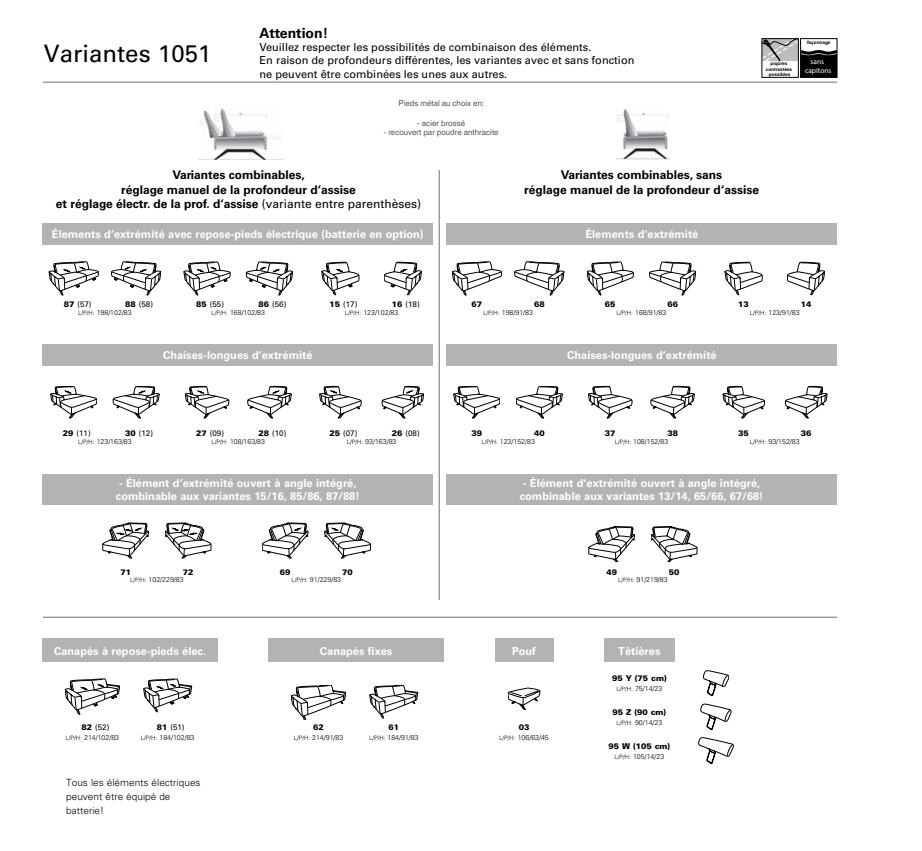
<style>
.page{position:relative;width:922px;height:851px;background:#fff}
.page>*{position:absolute;margin:0;border:0;box-sizing:border-box;transform-origin:0 0}
.t1{font:24px "Univers";color:#000}
.t2{font:700 14px "Univers";color:#000}
.t3{font:700 12px/14.4px "Univers";color:#000;text-align:center}
.t4{font:700 11px/13.2px "Univers";color:#fff}
.t5{font:11px/13.2px "Univers";color:#000}
.t6{font:300 10px/14px "Univers";color:#000}
.t7{font:8px "Univers";color:#000}
.t8{font:900 8px "Univers";color:#000}
.t9{font:8px "Helvetica World";color:#58585a}
.t10{font:7.4px/8.9px "Myriad Pro";color:#fff;text-align:center}
.t11{font:300 7px "Univers";color:#000}
.t12{font:700 4.7px/5.6px "Arial";color:#000;text-align:center}
.s1{font-weight:400}
.s2{font-weight:900}
.s3{font-size:6px}
</style>
<div class="page">
<hr style="left:43px;top:82px;width:794px;height:1px;background:#707172">
<hr style="left:43px;top:616px;width:794px;height:1px;background:#707172">
<hr style="left:438px;top:170px;width:1px;height:430px;background:#707172">
<div style="left:43px;top:223px;width:390px;height:21px;background:#b1b3b4"></div>
<div style="left:446px;top:223px;width:391px;height:21px;background:#b1b3b4"></div>
<div style="left:43px;top:344px;width:390px;height:21px;background:#b1b3b4"></div>
<div style="left:43px;top:638px;width:174px;height:24px;background:#b1b3b4"></div>
<div style="left:268px;top:638px;width:175px;height:24px;background:#b1b3b4"></div>
<div style="left:494px;top:638px;width:59px;height:24px;background:#b1b3b4"></div>
<div style="left:604px;top:638px;width:70px;height:24px;background:#b1b3b4"></div>
<div style="left:446px;top:344px;width:391px;height:21px;background:#b1b3b4"></div>
<div style="left:43px;top:474px;width:390px;height:30px;background:#b1b3b4"></div>
<div style="left:446px;top:474px;width:390px;height:30px;background:#b1b3b4"></div>
<img style="left:200px;top:108px;width:81px;height:51px">
<img style="left:616px;top:109px;width:53px;height:50px">
<svg style="left:761px;top:38px;width:74px;height:39px"></svg>
<div style="left:800px;top:38px;width:37px;height:39px;border:1px solid #000"></div>
<svg style="left:49px;top:262px;width:49px;height:33px"></svg>
<svg style="left:111px;top:262px;width:50px;height:33px"></svg>
<svg style="left:184px;top:262px;width:46px;height:33px"></svg>
<svg style="left:246px;top:262px;width:47px;height:33px"></svg>
<svg style="left:321px;top:262px;width:38px;height:33px"></svg>
<svg style="left:384px;top:262px;width:37px;height:33px"></svg>
<svg style="left:452px;top:262px;width:49px;height:33px"></svg>
<svg style="left:514px;top:262px;width:50px;height:33px"></svg>
<svg style="left:587px;top:262px;width:46px;height:33px"></svg>
<svg style="left:649px;top:262px;width:46px;height:33px"></svg>
<svg style="left:724px;top:262px;width:38px;height:33px"></svg>
<svg style="left:787px;top:262px;width:37px;height:33px"></svg>
<svg style="left:51px;top:386px;width:46px;height:32px"></svg>
<svg style="left:113px;top:386px;width:46px;height:32px"></svg>
<svg style="left:185px;top:386px;width:44px;height:32px"></svg>
<svg style="left:247px;top:386px;width:44px;height:32px"></svg>
<svg style="left:319px;top:386px;width:42px;height:32px"></svg>
<svg style="left:382px;top:386px;width:41px;height:32px"></svg>
<svg style="left:65px;top:678px;width:55px;height:36px"></svg>
<svg style="left:143px;top:678px;width:49px;height:33px"></svg>
<svg style="left:291px;top:685px;width:55px;height:34px"></svg>
<svg style="left:369px;top:685px;width:49px;height:33px"></svg>
<svg style="left:508px;top:687px;width:32px;height:22px"></svg>
<svg style="left:453px;top:386px;width:46px;height:32px"></svg>
<svg style="left:516px;top:386px;width:46px;height:32px"></svg>
<svg style="left:588px;top:386px;width:44px;height:32px"></svg>
<svg style="left:650px;top:386px;width:44px;height:32px"></svg>
<svg style="left:722px;top:386px;width:42px;height:32px"></svg>
<svg style="left:785px;top:386px;width:42px;height:32px"></svg>
<svg style="left:103px;top:522px;width:46px;height:36px"></svg>
<svg style="left:165px;top:522px;width:46px;height:36px"></svg>
<svg style="left:262px;top:522px;width:46px;height:36px"></svg>
<svg style="left:324px;top:522px;width:46px;height:36px"></svg>
<svg style="left:588px;top:526px;width:46px;height:35px"></svg>
<svg style="left:651px;top:526px;width:46px;height:35px"></svg>
<svg style="left:698px;top:737px;width:35px;height:26px"></svg>
<svg style="left:700px;top:703px;width:31px;height:26px"></svg>
<svg style="left:703px;top:670px;width:25px;height:25px"></svg>
<h1 class="t1" style="left:44px;top:39px;width:169px">Variantes 1051</h1>
<h2 class="t2" style="left:259px;top:25px;width:70px">Attention!</h2>
<h3 class="t5" style="left:259px;top:41px;width:376px">Veuillez respecter les possibilités de combinaison des éléments.<br>En raison de profondeurs différentes, les variantes avec et sans fonction ne peuvent être combinées les unes aux autres.</h3>
<p class="t9" style="left:398px;top:99px;width:87px">Pieds métal au choix en:</p>
<p class="t9" style="left:417px;top:118px;width:49px">- acier brossé</p>
<p class="t9" style="left:383px;top:128px;width:116px">- recouvert par poudre anthracite</p>
<p class="t12" style="left:806px;top:40px;width:25px">façonnage</p>
<p class="t12" style="left:765px;top:60px;width:28px">piqûres contrastées possibles</p>
<p class="t10" style="left:804px;top:57px;width:28px">sans capitons</p>
<h3 class="t3" style="left:56px;top:168px;width:367px">Variantes combinables,<br>réglage manuel de la profondeur d‘assise<br>et réglage électr. de la prof. d‘assise <span class="s1">(variante entre parenthèses)</span></h3>
<h3 class="t3" style="left:524px;top:168px;width:236px">Variantes combinables, sans<br>réglage manuel de la profondeur d‘assise</h3>
<h3 class="t4" style="left:52px;top:228px;width:373px">Élements d‘extrémité avec repose-pieds électrique (batterie en option)</h3>
<h3 class="t4" style="left:585px;top:228px;width:114px">Élements d‘extrémité</h3>
<p class="t7" style="left:64px;top:299px;width:29px"><span class="s2">87</span> (57)</p>
<p class="t7" style="left:125px;top:299px;width:29px"><span class="s2">88</span> (58)</p>
<p class="t7" style="left:196px;top:299px;width:29px"><span class="s2">85</span> (55)</p>
<p class="t7" style="left:258px;top:299px;width:29px"><span class="s2">86</span> (56)</p>
<p class="t7" style="left:329px;top:299px;width:29px"><span class="s2">15</span> (17)</p>
<p class="t7" style="left:392px;top:299px;width:29px"><span class="s2">16</span> (18)</p>
<p class="t11" style="left:78px;top:308px;width:55px"><span class="s3">L/P/H:</span> 198/102/83</p>
<p class="t11" style="left:211px;top:308px;width:55px"><span class="s3">L/P/H:</span> 168/102/83</p>
<p class="t11" style="left:345px;top:308px;width:55px"><span class="s3">L/P/H:</span> 123/102/83</p>
<p class="t8" style="left:471px;top:299px;width:12px">67</p>
<p class="t8" style="left:534px;top:299px;width:12px">68</p>
<p class="t11" style="left:483px;top:308px;width:51px"><span class="s3">L/P/H:</span> 198/91/83</p>
<p class="t8" style="left:604px;top:299px;width:12px">65</p>
<p class="t8" style="left:667px;top:299px;width:12px">66</p>
<p class="t11" style="left:616px;top:308px;width:51px"><span class="s3">L/P/H:</span> 168/91/83</p>
<p class="t8" style="left:738px;top:299px;width:12px">13</p>
<p class="t8" style="left:800px;top:299px;width:12px">14</p>
<p class="t11" style="left:749px;top:308px;width:51px"><span class="s3">L/P/H:</span> 123/91/83</p>
<h3 class="t4" style="left:163px;top:348px;width:151px">Chaises-longues d‘extrémité</h3>
<h3 class="t4" style="left:567px;top:348px;width:151px">Chaises-longues d‘extrémité</h3>
<p class="t7" style="left:63px;top:428px;width:29px"><span class="s2">29</span> (11)</p>
<p class="t7" style="left:125px;top:428px;width:29px"><span class="s2">30</span> (12)</p>
<p class="t7" style="left:196px;top:428px;width:29px"><span class="s2">27</span> (09)</p>
<p class="t7" style="left:258px;top:428px;width:29px"><span class="s2">28</span> (10)</p>
<p class="t7" style="left:329px;top:428px;width:29px"><span class="s2">25</span> (07)</p>
<p class="t7" style="left:392px;top:428px;width:29px"><span class="s2">26</span> (08)</p>
<p class="t11" style="left:78px;top:437px;width:55px"><span class="s3">L/P/H:</span> 123/163/83</p>
<p class="t11" style="left:211px;top:437px;width:55px"><span class="s3">L/P/H:</span> 108/163/83</p>
<p class="t11" style="left:347px;top:437px;width:51px"><span class="s3">L/P/H:</span> 93/163/83</p>
<p class="t8" style="left:471px;top:428px;width:12px">39</p>
<p class="t8" style="left:534px;top:428px;width:12px">40</p>
<p class="t11" style="left:481px;top:437px;width:55px"><span class="s3">L/P/H:</span> 123/152/83</p>
<p class="t8" style="left:604px;top:428px;width:12px">37</p>
<p class="t8" style="left:667px;top:428px;width:12px">38</p>
<p class="t11" style="left:614px;top:437px;width:55px"><span class="s3">L/P/H:</span> 108/152/83</p>
<p class="t8" style="left:738px;top:428px;width:12px">35</p>
<p class="t8" style="left:800px;top:428px;width:12px">36</p>
<p class="t11" style="left:749px;top:437px;width:51px"><span class="s3">L/P/H:</span> 93/152/83</p>
<h3 class="t4" style="left:116px;top:476px;width:245px">- Élément d‘extrémité ouvert à angle intégré, combinable aux variantes 15/16, 85/86, 87/88!</h3>
<h3 class="t4" style="left:519px;top:476px;width:245px">- Élément d‘extrémité ouvert à angle intégré, combinable aux variantes 13/14, 65/66, 67/68!</h3>
<p class="t8" style="left:120px;top:566px;width:12px">71</p>
<p class="t8" style="left:183px;top:566px;width:12px">72</p>
<p class="t11" style="left:130px;top:575px;width:55px"><span class="s3">L/P/H:</span> 102/229/83</p>
<p class="t8" style="left:280px;top:566px;width:12px">69</p>
<p class="t8" style="left:342px;top:566px;width:12px">70</p>
<p class="t11" style="left:291px;top:575px;width:51px"><span class="s3">L/P/H:</span> 91/229/83</p>
<p class="t8" style="left:606px;top:566px;width:12px">49</p>
<p class="t8" style="left:668px;top:566px;width:12px">50</p>
<p class="t11" style="left:618px;top:575px;width:51px"><span class="s3">L/P/H:</span> 91/219/83</p>
<h3 class="t4" style="left:54px;top:644px;width:153px">Canapés à repose-pieds élec.</h3>
<h3 class="t4" style="left:320px;top:644px;width:74px">Canapés fixes</h3>
<h3 class="t4" style="left:512px;top:644px;width:25px">Pouf</h3>
<h3 class="t4" style="left:618px;top:644px;width:44px">Têtières</h3>
<p class="t7" style="left:81px;top:722px;width:29px"><span class="s2">82</span> (52)</p>
<p class="t7" style="left:157px;top:722px;width:29px"><span class="s2">81</span> (51)</p>
<p class="t11" style="left:66px;top:733px;width:55px"><span class="s3">L/P/H:</span> 214/102/83</p>
<p class="t11" style="left:141px;top:733px;width:55px"><span class="s3">L/P/H:</span> 184/102/83</p>
<p class="t8" style="left:313px;top:722px;width:12px">62</p>
<p class="t8" style="left:388px;top:722px;width:12px">61</p>
<p class="t11" style="left:293px;top:733px;width:51px"><span class="s3">L/P/H:</span> 214/91/83</p>
<p class="t11" style="left:369px;top:733px;width:51px"><span class="s3">L/P/H:</span> 184/91/83</p>
<p class="t8" style="left:518px;top:722px;width:12px">03</p>
<p class="t11" style="left:499px;top:733px;width:51px"><span class="s3">L/P/H:</span> 106/63/45</p>
<p class="t8" style="left:612px;top:673px;width:56px">95 Y (75 cm)</p>
<p class="t11" style="left:616px;top:684px;width:47px"><span class="s3">L/P/H:</span> 75/14/23</p>
<p class="t8" style="left:612px;top:707px;width:55px">95 Z (90 cm)</p>
<p class="t11" style="left:616px;top:718px;width:47px"><span class="s3">L/P/H:</span> 90/14/23</p>
<p class="t8" style="left:608px;top:740px;width:63px">95 W (105 cm)</p>
<p class="t11" style="left:614px;top:751px;width:51px"><span class="s3">L/P/H:</span> 105/14/23</p>
<h3 class="t6" style="left:66px;top:775px;width:136px">Tous les éléments électriques peuvent être équipé de batterie!</h3>
</div>
